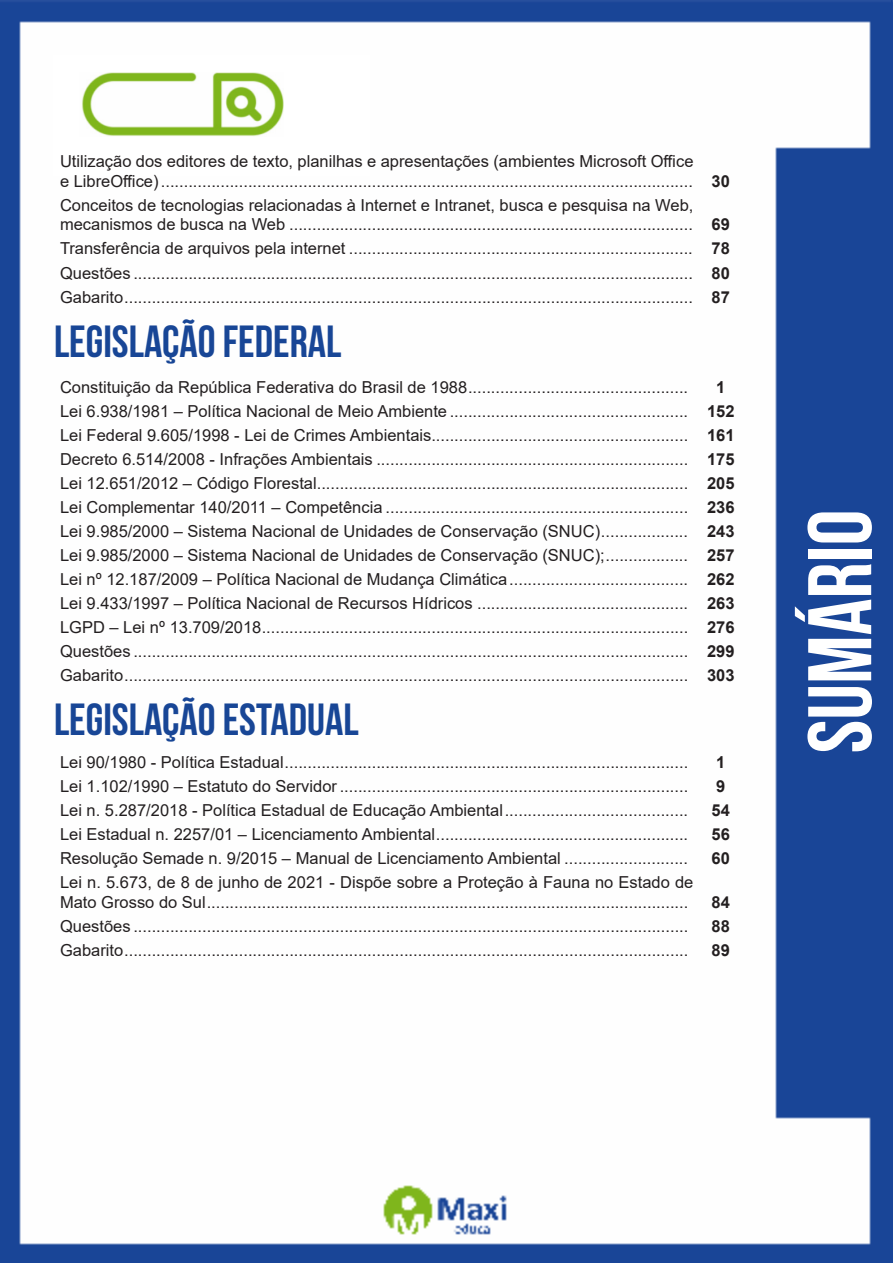
<style>
.page{position:relative;width:893px;height:1263px;background:#fff}
.page>*{position:absolute;margin:0;border:0;box-sizing:border-box;transform-origin:0 0}
.t1{font:700 90px "Bebas Neue";color:#fff}
.t2{font:700 45px "Bebas Neue";color:#184696}
.ALTERNATIVAS{font:16.5px/19.8px "Arial";color:#231f20}
.INDICE{font:700 16.5px "Arial";color:#231f20}
</style>
<div class="page">
<img style="left:0;top:0;width:893px;height:1263px">
<div style="left:53px;top:55px;width:317px;height:121px;background:#fff"></div>
<img style="left:82px;top:72px;width:201px;height:64px">
<p class="ALTERNATIVAS" style="left:60px;top:151px;width:635px">Utilização dos editores de texto, planilhas e apresentações (ambientes Microsoft Office e LibreOffice)....................................................................................................................</p>
<p class="ALTERNATIVAS" style="left:60px;top:195px;width:635px">Conceitos de tecnologias relacionadas à Internet e Intranet, busca e pesquisa na Web, mecanismos de busca na Web ........................................................................................</p>
<p class="INDICE" style="left:712px;top:169px;width:20px">30</p>
<p class="INDICE" style="left:712px;top:213px;width:20px">69</p>
<p class="ALTERNATIVAS" style="left:60px;top:239px;width:634px">Transferência de arquivos pela internet ...........................................................................</p>
<p class="INDICE" style="left:712px;top:237px;width:20px">78</p>
<p class="ALTERNATIVAS" style="left:60px;top:263px;width:634px">Questões ..........................................................................................................................</p>
<p class="INDICE" style="left:712px;top:261px;width:20px">80</p>
<p class="ALTERNATIVAS" style="left:60px;top:287px;width:634px">Gabarito............................................................................................................................</p>
<p class="INDICE" style="left:712px;top:285px;width:20px">87</p>
<p class="t2" style="left:54px;top:316px;width:289px">LEGISLAÇÃO FEDERAL</p>
<p class="ALTERNATIVAS" style="left:60px;top:377px;width:630px">Constituição da República Federativa do Brasil de 1988................................................</p>
<p class="INDICE" style="left:716px;top:376px;width:11px">1</p>
<p class="ALTERNATIVAS" style="left:60px;top:401px;width:630px">Lei 6.938/1981 – Política Nacional de Meio Ambiente ....................................................</p>
<p class="INDICE" style="left:707px;top:400px;width:29px">152</p>
<p class="ALTERNATIVAS" style="left:60px;top:425px;width:630px">Lei Federal 9.605/1998 - Lei de Crimes Ambientais........................................................</p>
<p class="INDICE" style="left:707px;top:424px;width:29px">161</p>
<p class="ALTERNATIVAS" style="left:60px;top:449px;width:630px">Decreto 6.514/2008 - Infrações Ambientais ....................................................................</p>
<p class="INDICE" style="left:707px;top:448px;width:29px">175</p>
<p class="ALTERNATIVAS" style="left:60px;top:474px;width:630px">Lei 12.651/2012 – Código Florestal.................................................................................</p>
<p class="INDICE" style="left:707px;top:472px;width:29px">205</p>
<p class="ALTERNATIVAS" style="left:60px;top:498px;width:630px">Lei Complementar 140/2011 – Competência ..................................................................</p>
<p class="INDICE" style="left:707px;top:496px;width:29px">236</p>
<p class="ALTERNATIVAS" style="left:60px;top:522px;width:630px">Lei 9.985/2000 – Sistema Nacional de Unidades de Conservação (SNUC)...................</p>
<p class="INDICE" style="left:707px;top:520px;width:29px">243</p>
<p class="ALTERNATIVAS" style="left:60px;top:546px;width:630px">Lei 9.985/2000 – Sistema Nacional de Unidades de Conservação (SNUC);..................</p>
<p class="INDICE" style="left:707px;top:544px;width:29px">257</p>
<p class="ALTERNATIVAS" style="left:60px;top:570px;width:630px">Lei nº 12.187/2009 – Política Nacional de Mudança Climática.......................................</p>
<p class="INDICE" style="left:707px;top:568px;width:29px">262</p>
<p class="ALTERNATIVAS" style="left:60px;top:594px;width:630px">Lei 9.433/1997 – Política Nacional de Recursos Hídricos ..............................................</p>
<p class="INDICE" style="left:707px;top:592px;width:29px">263</p>
<p class="ALTERNATIVAS" style="left:60px;top:618px;width:630px">LGPD – Lei nº 13.709/2018.............................................................................................</p>
<p class="INDICE" style="left:707px;top:616px;width:29px">276</p>
<p class="ALTERNATIVAS" style="left:60px;top:642px;width:630px">Questões .........................................................................................................................</p>
<p class="INDICE" style="left:707px;top:640px;width:29px">299</p>
<p class="ALTERNATIVAS" style="left:60px;top:666px;width:630px">Gabarito...........................................................................................................................</p>
<p class="INDICE" style="left:707px;top:664px;width:29px">303</p>
<p class="t2" style="left:54px;top:695px;width:306px">LEGISLAÇÃO ESTADUAL</p>
<p class="ALTERNATIVAS" style="left:60px;top:752px;width:630px">Lei 90/1980 - Política Estadual........................................................................................</p>
<p class="INDICE" style="left:716px;top:750px;width:11px">1</p>
<p class="ALTERNATIVAS" style="left:60px;top:776px;width:630px">Lei 1.102/1990 – Estatuto do Servidor ............................................................................</p>
<p class="INDICE" style="left:716px;top:775px;width:11px">9</p>
<p class="ALTERNATIVAS" style="left:60px;top:800px;width:630px">Lei n. 5.287/2018 - Política Estadual de Educação Ambiental........................................</p>
<p class="INDICE" style="left:712px;top:799px;width:20px">54</p>
<p class="ALTERNATIVAS" style="left:60px;top:824px;width:630px">Lei Estadual n. 2257/01 – Licenciamento Ambiental.......................................................</p>
<p class="INDICE" style="left:712px;top:823px;width:20px">56</p>
<p class="ALTERNATIVAS" style="left:60px;top:848px;width:630px">Resolução Semade n. 9/2015 – Manual de Licenciamento Ambiental ...........................</p>
<p class="INDICE" style="left:712px;top:847px;width:20px">60</p>
<p class="ALTERNATIVAS" style="left:60px;top:872px;width:635px">Lei n. 5.673, de 8 de junho de 2021 - Dispõe sobre a Proteção à Fauna no Estado de<br>Mato Grosso do Sul.........................................................................................................</p>
<p class="INDICE" style="left:712px;top:890px;width:20px">84</p>
<p class="ALTERNATIVAS" style="left:60px;top:916px;width:630px">Questões .........................................................................................................................</p>
<p class="INDICE" style="left:712px;top:914px;width:20px">88</p>
<p class="ALTERNATIVAS" style="left:60px;top:940px;width:630px">Gabarito...........................................................................................................................</p>
<p class="INDICE" style="left:712px;top:938px;width:20px">89</p>
<h1 class="t1" style="left:791px;top:753px;width:245px;rotate:-90deg">SUMÁRIO</h1>
</div>
